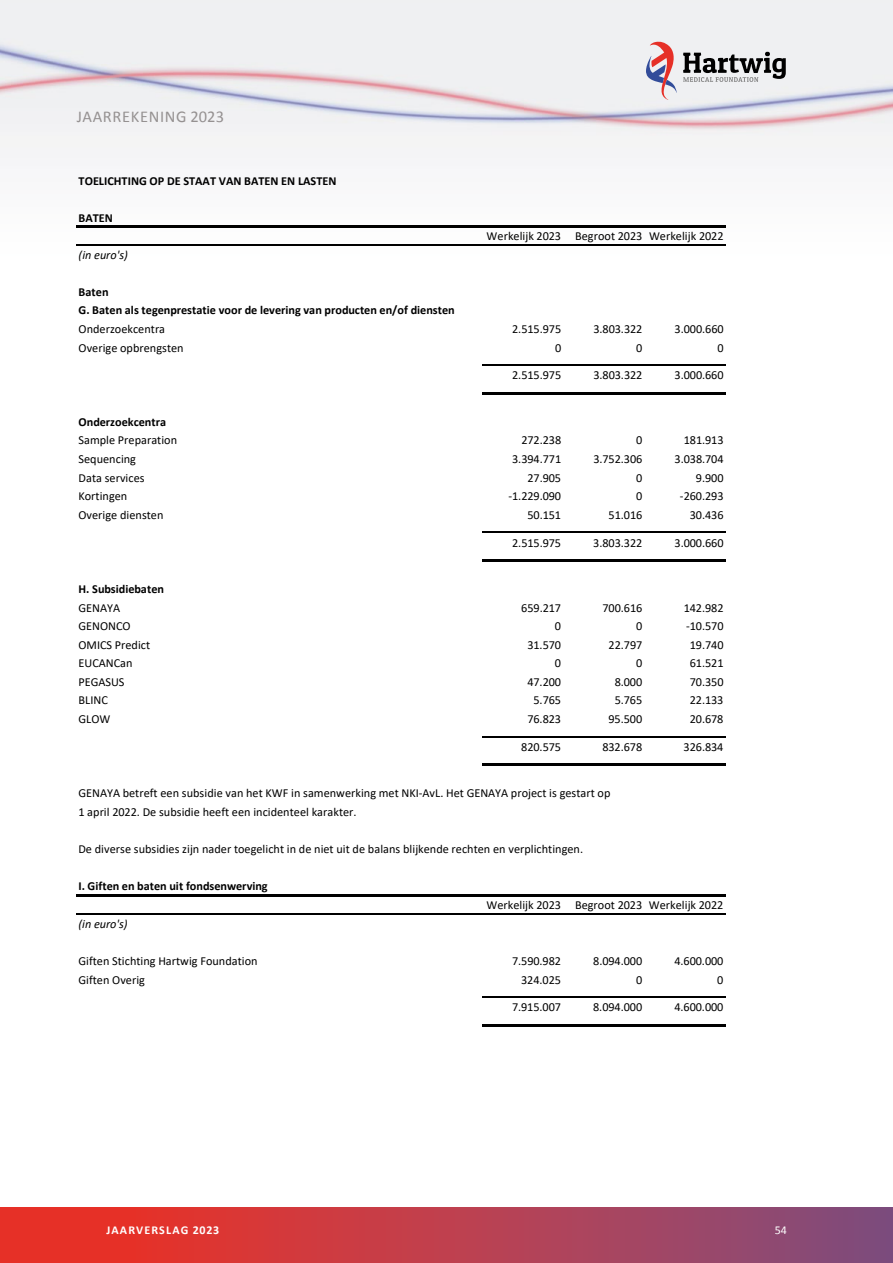
<style>
.page{position:relative;width:893px;height:1263px;background:#fff}
.page>*{position:absolute;margin:0;border:0;box-sizing:border-box;transform-origin:0 0}
.t1{font:16.5px "Calibri";letter-spacing:.04em;color:#959191}
.t2{font:12.3px/18.6px "Calibri";color:#000}
.t3{font:700 12.3px/18.6px "Calibri";color:#000}
.t4{font:italic 12.3px "Calibri";color:#000}
.t5{font:700 12px "Calibri";letter-spacing:.09em;color:#fff}
.t6{font:12px "Calibri";color:#fff}
</style>
<div class="page">
<div style="left:0;top:1208px;width:893px;height:55px;background:linear-gradient(to right,#f52f1e,#824e7e)"></div>
<svg style="left:0;top:0;width:893px;height:246px"></svg>
<img style="left:0;top:3px;width:893px;height:175px">
<svg style="left:683px;top:52px;width:103px;height:30px"></svg>
<svg style="left:646px;top:41px;width:31px;height:59px"></svg>
<hr style="left:76px;top:225px;width:650px;height:2px;background:#000">
<hr style="left:76px;top:244px;width:650px;height:1px;background:#000">
<hr style="left:482px;top:365px;width:244px;height:1px;background:#000">
<hr style="left:482px;top:392px;width:244px;height:2px;background:#000">
<hr style="left:482px;top:532px;width:244px;height:1px;background:#000">
<hr style="left:482px;top:559px;width:244px;height:2px;background:#000">
<hr style="left:482px;top:736px;width:244px;height:1px;background:#000">
<hr style="left:482px;top:763px;width:244px;height:3px;background:#000">
<hr style="left:76px;top:894px;width:650px;height:2px;background:#000">
<hr style="left:76px;top:913px;width:650px;height:1px;background:#000">
<hr style="left:482px;top:997px;width:244px;height:1px;background:#000">
<hr style="left:482px;top:1024px;width:244px;height:2px;background:#000">
<h1 class="t1" style="left:77px;top:106px;width:149px">JAARREKENING 2023</h1>
<p class="t3" style="left:79px;top:171px;width:259px">TOELICHTING OP DE STAAT VAN BATEN EN LASTEN</p>
<p class="t3" style="left:79px;top:208px;width:36px">BATEN</p>
<p class="t2" style="left:487px;top:227px;width:238px">Werkelijk 2023 Begroot 2023 Werkelijk 2022</p>
<p class="t4" style="left:79px;top:246px;width:51px">(in euro's)</p>
<p class="t3" style="left:79px;top:282px;width:378px">Baten<br>G. Baten als tegenprestatie voor de levering van producten en/of diensten</p>
<p class="t2" style="left:79px;top:319px;width:88px">Onderzoekcentra</p>
<p class="t2" style="left:512px;top:319px;width:51px">2.515.975</p>
<p class="t2" style="left:593px;top:319px;width:51px">3.803.322</p>
<p class="t2" style="left:675px;top:319px;width:51px">3.000.660</p>
<p class="t2" style="left:79px;top:338px;width:107px">Overige opbrengsten</p>
<p class="t2" style="left:555px;top:338px;width:8px">0</p>
<p class="t2" style="left:636px;top:338px;width:8px">0</p>
<p class="t2" style="left:717px;top:338px;width:8px">0</p>
<p class="t2" style="left:512px;top:366px;width:51px">2.515.975</p>
<p class="t2" style="left:593px;top:366px;width:51px">3.803.322</p>
<p class="t2" style="left:675px;top:366px;width:51px">3.000.660</p>
<p class="t3" style="left:79px;top:412px;width:89px">Onderzoekcentra</p>
<p class="t2" style="left:79px;top:431px;width:100px">Sample Preparation</p>
<p class="t2" style="left:521px;top:431px;width:41px">272.238</p>
<p class="t2" style="left:636px;top:431px;width:8px">0</p>
<p class="t2" style="left:684px;top:431px;width:41px">181.913</p>
<p class="t2" style="left:79px;top:449px;width:59px">Sequencing</p>
<p class="t2" style="left:512px;top:449px;width:51px">3.394.771</p>
<p class="t2" style="left:593px;top:449px;width:51px">3.752.306</p>
<p class="t2" style="left:675px;top:449px;width:51px">3.038.704</p>
<p class="t2" style="left:79px;top:468px;width:68px">Data services</p>
<p class="t2" style="left:527px;top:468px;width:35px">27.905</p>
<p class="t2" style="left:636px;top:468px;width:8px">0</p>
<p class="t2" style="left:696px;top:468px;width:29px">9.900</p>
<p class="t2" style="left:79px;top:486px;width:50px">Kortingen</p>
<p class="t2" style="left:508px;top:486px;width:54px">-1.229.090</p>
<p class="t2" style="left:636px;top:486px;width:8px">0</p>
<p class="t2" style="left:680px;top:486px;width:45px">-260.293</p>
<p class="t2" style="left:79px;top:505px;width:86px">Overige diensten</p>
<p class="t2" style="left:527px;top:505px;width:35px">50.151</p>
<p class="t2" style="left:609px;top:505px;width:35px">51.016</p>
<p class="t2" style="left:690px;top:505px;width:35px">30.436</p>
<p class="t2" style="left:512px;top:533px;width:51px">2.515.975</p>
<p class="t2" style="left:593px;top:533px;width:51px">3.803.322</p>
<p class="t2" style="left:674px;top:533px;width:51px">3.000.660</p>
<p class="t3" style="left:79px;top:579px;width:87px">H. Subsidiebaten</p>
<p class="t2" style="left:79px;top:598px;width:43px">GENAYA</p>
<p class="t2" style="left:521px;top:598px;width:41px">659.217</p>
<p class="t2" style="left:602px;top:598px;width:41px">700.616</p>
<p class="t2" style="left:684px;top:598px;width:41px">142.982</p>
<p class="t2" style="left:79px;top:616px;width:54px">GENONCO</p>
<p class="t2" style="left:555px;top:616px;width:8px">0</p>
<p class="t2" style="left:636px;top:616px;width:8px">0</p>
<p class="t2" style="left:686px;top:616px;width:39px">-10.570</p>
<p class="t2" style="left:79px;top:635px;width:73px">OMICS Predict</p>
<p class="t2" style="left:527px;top:635px;width:35px">31.570</p>
<p class="t2" style="left:609px;top:635px;width:35px">22.797</p>
<p class="t2" style="left:690px;top:635px;width:35px">19.740</p>
<p class="t2" style="left:79px;top:653px;width:56px">EUCANCan</p>
<p class="t2" style="left:555px;top:653px;width:8px">0</p>
<p class="t2" style="left:636px;top:653px;width:8px">0</p>
<p class="t2" style="left:690px;top:653px;width:35px">61.521</p>
<p class="t2" style="left:78px;top:672px;width:48px">PEGASUS</p>
<p class="t2" style="left:527px;top:672px;width:35px">47.200</p>
<p class="t2" style="left:615px;top:672px;width:29px">8.000</p>
<p class="t2" style="left:690px;top:672px;width:35px">70.350</p>
<p class="t2" style="left:78px;top:691px;width:31px">BLINC</p>
<p class="t2" style="left:533px;top:691px;width:29px">5.765</p>
<p class="t2" style="left:615px;top:691px;width:29px">5.765</p>
<p class="t2" style="left:690px;top:691px;width:35px">22.133</p>
<p class="t2" style="left:78px;top:709px;width:33px">GLOW</p>
<p class="t2" style="left:527px;top:709px;width:35px">76.823</p>
<p class="t2" style="left:608px;top:709px;width:35px">95.500</p>
<p class="t2" style="left:690px;top:709px;width:35px">20.678</p>
<p class="t2" style="left:521px;top:737px;width:41px">820.575</p>
<p class="t2" style="left:602px;top:737px;width:41px">832.678</p>
<p class="t2" style="left:684px;top:737px;width:41px">326.834</p>
<p class="t2" style="left:78px;top:783px;width:533px">GENAYA betreft een subsidie van het KWF in samenwerking met NKI-AvL. Het GENAYA project is gestart op<br>1 april 2022. De subsidie heeft een incidenteel karakter.</p>
<p class="t2" style="left:78px;top:839px;width:506px">De diverse subsidies zijn nader toegelicht in de niet uit de balans blijkende rechten en verplichtingen.</p>
<p class="t3" style="left:78px;top:876px;width:191px">I. Giften en baten uit fondsenwerving</p>
<p class="t2" style="left:486px;top:896px;width:238px">Werkelijk 2023 Begroot 2023 Werkelijk 2022</p>
<p class="t4" style="left:78px;top:915px;width:51px">(in euro's)</p>
<p class="t2" style="left:78px;top:951px;width:181px">Giften Stichting Hartwig Foundation</p>
<p class="t2" style="left:512px;top:951px;width:51px">7.590.982</p>
<p class="t2" style="left:593px;top:951px;width:51px">8.094.000</p>
<p class="t2" style="left:674px;top:951px;width:51px">4.600.000</p>
<p class="t2" style="left:78px;top:970px;width:68px">Giften Overig</p>
<p class="t2" style="left:521px;top:970px;width:41px">324.025</p>
<p class="t2" style="left:636px;top:970px;width:8px">0</p>
<p class="t2" style="left:717px;top:970px;width:8px">0</p>
<p class="t2" style="left:512px;top:998px;width:51px">7.915.007</p>
<p class="t2" style="left:593px;top:998px;width:51px">8.094.000</p>
<p class="t2" style="left:674px;top:998px;width:51px">4.600.000</p>
<p class="t5" style="left:107px;top:1222px;width:114px">JAARVERSLAG 2023</p>
<p class="t6" style="left:775px;top:1222px;width:14px">54</p>
</div>
